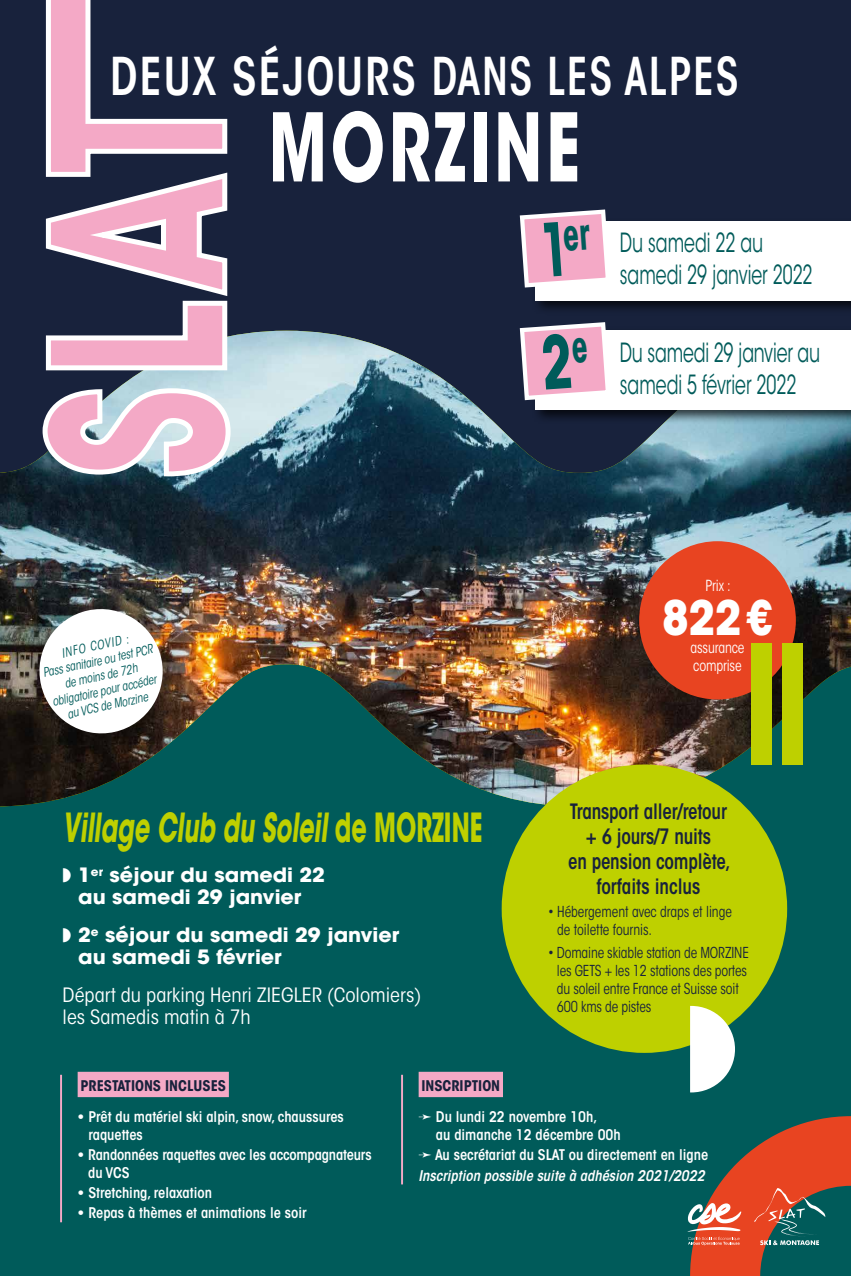
<style>
.page{position:relative;width:851px;height:1276px;background:#fff}
.page>*{position:absolute;margin:0;border:0;box-sizing:border-box;transform-origin:0 0}
.t1{font:700 93.53px "ITC Avant Garde Std";letter-spacing:.06em;color:#fff;scale:.68 1}
.t2{font:600 condensed 51.68px "ITC Avant Garde Std";letter-spacing:.04em;color:#fff;scale:.89 1}
.t3{font:700 47.17px "ITC Avant Garde Std";color:#fff;scale:.92 1}
.t4{font:italic 700 39.83px "ITC Avant Garde Std";color:#bed000;scale:.6 1}
.t5{font:26.25px/32.2px "ITC Avant Garde Std";color:#005b5a;scale:.66 1}
.t6{font:600 condensed 21px/25.2px "ITC Avant Garde Std";letter-spacing:-.01em;color:#18223c;text-align:center;scale:.92 1}
.t7{font:700 19.65px/21.8px "ITC Avant Garde Std";color:#fff;text-align:center;scale:1.05 1}
.t8{font:condensed 19.65px/21.8px "ITC Avant Garde Std";color:#fff;scale:1.05 1}
.t9{font:condensed 15.15px/18.2px "ITC Avant Garde Std";letter-spacing:-.01em;color:#fff;scale:.92 1}
.t10{font:condensed 15px/18px "ITC Avant Garde Std";letter-spacing:-.01em;color:#18223c;scale:.92 1}
.t11{font:600 condensed 14.62px/17.5px "ITC Avant Garde Std";color:#fff}
.t12{font:700 condensed 14.62px "ITC Avant Garde Std";color:#18223c}
.t13{font:italic condensed 12.6px/15.1px "ITC Avant Garde Std";color:#005b5a;text-align:center;scale:.92 1}
.s1{font-style:normal}
.s2{font-weight:700;color:#18223c}
.s3{font-style:italic}
</style>
<div class="page">
<div style="left:0;top:806px;width:850px;height:470px;background:#005b5a"></div>
<div style="left:0;top:0;width:850px;height:575px;background:#18223c"></div>
<img style="left:0;top:331px;width:850px;height:475px">
<div style="left:501px;top:764px;width:286px;height:289px;background:#bed000;border-radius:50%"></div>
<svg style="left:34px;top:603px;width:134px;height:136px"></svg>
<div style="left:639px;top:541px;width:156px;height:158px;background:#e84421;border-radius:50%"></div>
<div style="left:751px;top:643px;width:20px;height:121px;background:#bed000"></div>
<div style="left:782px;top:643px;width:20px;height:121px;background:#bed000"></div>
<hr style="left:60px;top:1074px;width:2px;height:148px;background:#f4a9c6">
<div style="left:78px;top:1071px;width:151px;height:26px;background:#f4a9c6"></div>
<hr style="left:401px;top:1074px;width:2px;height:110px;background:#f4a9c6">
<div style="left:418px;top:1071px;width:85px;height:26px;background:#f4a9c6"></div>
<div style="left:531px;top:217px;width:319px;height:208px;background:#000;opacity:.75"></div>
<div style="left:535px;top:221px;width:315px;height:80px;background:#fff"></div>
<div style="left:535px;top:331px;width:315px;height:79px;background:#fff"></div>
<svg style="left:40px;top:0;width:193px;height:479px"></svg>
<svg style="left:690px;top:1006px;width:45px;height:86px"></svg>
<svg style="left:687px;top:1116px;width:163px;height:160px"></svg>
<svg style="left:519px;top:209px;width:93px;height:81px"></svg>
<svg style="left:517px;top:320px;width:95px;height:82px"></svg>
<h2 class="t2" style="left:110px;top:44px;width:707px">DEUX SÉJOURS DANS LES ALPES</h2>
<h1 class="t1" style="left:269px;top:86px;width:459px">MORZINE</h1>
<h3 class="t5" style="left:619px;top:226px;width:293px">Du samedi 22 au samedi 29 janvier 2022</h3>
<h3 class="t5" style="left:619px;top:337px;width:305px">Du samedi 29 janvier au samedi 5 février 2022</h3>
<p class="t13" style="left:38px;top:651px;width:123px;rotate:-13deg">INFO COVID :<br>Pass sanitaire ou test PCR de moins de 72h obligatoire pour accéder au VCS de Morzine</p>
<h3 class="t4" style="left:63px;top:801px;width:701px">Village Club du Soleil <span class="s1">de MORZINE</span></h3>
<h3 class="t7" style="left:63px;top:864px;width:251px">◗ 1<sup>er</sup> séjour du samedi 22 au samedi 29 janvier</h3>
<h3 class="t7" style="left:78px;top:924px;width:307px;text-align:left;text-indent:-15px">◗ 2<sup>e</sup> séjour du samedi 29 janvier au samedi 5 février</h3>
<h3 class="t8" style="left:63px;top:984px;width:343px">Départ du parking Henri ZIEGLER (Colomiers) les Samedis matin à 7h</h3>
<p class="t9" style="left:705px;top:576px;width:29px">Prix :</p>
<h3 class="t3" style="left:662px;top:587px;width:122px">822€</h3>
<p class="t9" style="left:690px;top:638px;width:60px">assurance comprise</p>
<h3 class="t6" style="left:568px;top:798px;width:178px">Transport aller/retour + 6 jours/7 nuits<br>en pension complète, forfaits inclus</h3>
<p class="t10" style="left:557px;top:903px;width:192px;text-indent:-9px">• Hébergement avec draps et linge de toilette fournis.</p>
<p class="t10" style="left:556px;top:944px;width:210px;text-indent:-9px">• Domaine skiable station de MORZINE les GETS + les 12 stations des portes du soleil entre France et Suisse soit<br>600 kms de pistes</p>
<p class="t12" style="left:80px;top:1076px;width:147px">PRESTATIONS INCLUSES</p>
<p class="t11" style="left:88px;top:1108px;width:257px;text-indent:-11px">• Prêt du matériel ski alpin, snow, chaussures raquettes</p>
<p class="t11" style="left:88px;top:1146px;width:285px;text-indent:-10px">• Randonnées raquettes avec les accompagnateurs du VCS</p>
<p class="t11" style="left:78px;top:1184px;width:136px">• Stretching, relaxation</p>
<p class="t11" style="left:78px;top:1204px;width:230px">• Repas à thèmes et animations le soir</p>
<p class="t11" style="left:418px;top:1070px;width:180px;line-height:31.3px"><span class="s2">INSCRIPTION<br></span>➛ Du lundi 22 novembre 10h,</p>
<p class="t11" style="left:418px;top:1124px;width:291px;line-height:20.3px;text-indent:17px">au dimanche 12 décembre 00h<br>➛ Au secrétariat du SLAT ou directement en ligne<br><span class="s3">Inscription possible suite à adhésion 2021/2022</span></p>
</div>
